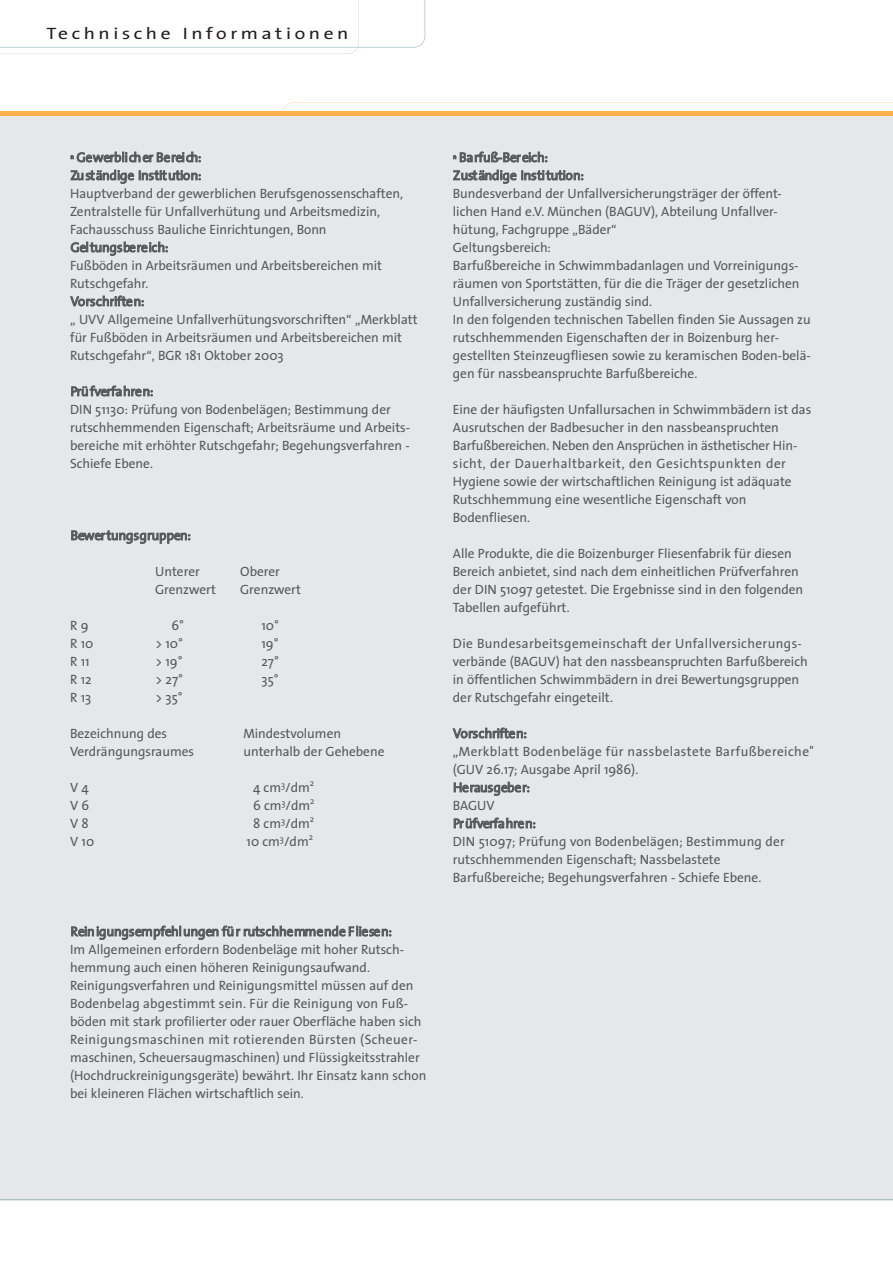
<style>
.page{position:relative;width:893px;height:1263px;background:#fff}
.page>*{position:absolute;margin:0;border:0;box-sizing:border-box;transform-origin:0 0}
.t1{font:16.5px "Thesis Sans";letter-spacing:.185em;color:#231f20;scale:1.2 1}
.t2{font:13.5px/18px "Thesis Sans";color:#57585a}
.t3{font:6px "Thesis Sans";color:#57585a}
</style>
<div class="page">
<svg style="left:282px;top:102px;width:611px;height:9px"></svg>
<div style="left:0;top:113px;width:893px;height:1087px;background:#e6e7e9"></div>
<div style="left:0;top:111px;width:893px;height:5px;background:#fbb24c"></div>
<hr style="left:0;top:1199px;width:893px;height:1px;background:#abc7c5">
<svg style="left:0;top:0;width:425px;height:54px"></svg>
<p class="t1" style="left:46px;top:27px;width:253px">Technische Informationen</p>
<p class="t2" style="left:70px;top:149px;width:349px;text-indent:7px">Gewerblicher Bereich:<br>Zuständige Institution:<br>Hauptverband der gewerblichen Berufsgenossenschaften, Zentralstelle für Unfallverhütung und Arbeitsmedizin, Fachausschuss Bauliche Einrichtungen, Bonn Geltungsbereich:<br>Fußböden in Arbeitsräumen und Arbeitsbereichen mit Rutschgefahr.<br>Vorschriften:<br>„ UVV Allgemeine Unfallverhütungsvorschriften“ „Merkblatt für Fußböden in Arbeitsräumen und Arbeitsbereichen mit Rutschgefahr“, BGR 181 Oktober 2003</p>
<p class="t2" style="left:70px;top:383px;width:341px">Prüfverfahren:<br>DIN 51130: Prüfung von Bodenbelägen; Bestimmung der rutschhemmenden Eigenschaft; Arbeitsräume und Arbeits&shy;bereiche mit erhöhter Rutschgefahr; Begehungsverfahren - Schiefe Ebene.</p>
<p class="t3" style="left:71px;top:154px;width:5px">n</p>
<p class="t2" style="left:71px;top:527px;width:122px">Bewertungsgruppen:</p>
<p class="t2" style="left:155px;top:564px;width:46px">Unterer</p>
<p class="t2" style="left:240px;top:564px;width:41px">Oberer</p>
<p class="t2" style="left:155px;top:582px;width:62px">Grenzwert</p>
<p class="t2" style="left:240px;top:582px;width:62px">Grenzwert</p>
<p class="t2" style="left:70px;top:618px;width:20px">R 9</p>
<p class="t2" style="left:171px;top:618px;width:14px">6°</p>
<p class="t2" style="left:262px;top:618px;width:19px">10°</p>
<p class="t2" style="left:70px;top:636px;width:25px">R 10</p>
<p class="t2" style="left:155px;top:636px;width:29px">&gt; 10°</p>
<p class="t2" style="left:261px;top:636px;width:19px">19°</p>
<p class="t2" style="left:70px;top:654px;width:21px">R 11</p>
<p class="t2" style="left:155px;top:654px;width:29px">&gt; 19°</p>
<p class="t2" style="left:262px;top:654px;width:19px">27°</p>
<p class="t2" style="left:70px;top:672px;width:23px">R 12</p>
<p class="t2" style="left:155px;top:672px;width:29px">&gt; 27°</p>
<p class="t2" style="left:262px;top:672px;width:19px">35°</p>
<p class="t2" style="left:70px;top:690px;width:23px">R 13</p>
<p class="t2" style="left:155px;top:690px;width:29px">&gt; 35°</p>
<p class="t2" style="left:70px;top:726px;width:98px">Bezeichnung des</p>
<p class="t2" style="left:243px;top:726px;width:99px">Mindestvolumen</p>
<p class="t2" style="left:70px;top:744px;width:125px">Verdrängungsraumes</p>
<p class="t2" style="left:243px;top:744px;width:143px">unterhalb der Gehebene</p>
<p class="t2" style="left:70px;top:780px;width:20px">V 4</p>
<p class="t2" style="left:253px;top:780px;width:63px">4 cm<sup>3</sup>/dm<sup>2</sup></p>
<p class="t2" style="left:70px;top:798px;width:21px">V 6</p>
<p class="t2" style="left:253px;top:798px;width:63px">6 cm<sup>3</sup>/dm<sup>2</sup></p>
<p class="t2" style="left:70px;top:816px;width:20px">V 8</p>
<p class="t2" style="left:253px;top:816px;width:63px">8 cm<sup>3</sup>/dm<sup>2</sup></p>
<p class="t2" style="left:70px;top:834px;width:26px">V 10</p>
<p class="t2" style="left:247px;top:834px;width:68px">10 cm<sup>3</sup>/dm<sup>2</sup></p>
<p class="t2" style="left:70px;top:923px;width:358px">Reinigungsempfehlungen für rutschhemmende Fliesen:<br>Im Allgemeinen erfordern Bodenbeläge mit hoher Rutsch&shy;hemmung auch einen höheren Reinigungsaufwand.<br>Reinigungsverfahren und Reinigungsmittel müssen auf den Bodenbelag abgestimmt sein. Für die Reinigung von Fuß&shy;böden mit stark profilierter oder rauer Oberfläche haben sich Reinigungsmaschinen mit rotierenden Bürsten (Scheuer&shy;maschinen, Scheuersaugmaschinen) und Flüssigkeitsstrahler (Hochdruckreinigungsgeräte) bewährt. Ihr Einsatz kann schon bei kleineren Flächen wirtschaftlich sein.</p>
<p class="t2" style="left:453px;top:149px;width:359px;text-indent:6px">Barfuß-Bereich:<br>Zuständige Institution:<br>Bundesverband der Unfallversicherungsträger der öffent&shy;lichen Hand e.V. München (BAGUV), Abteilung Unfallver&shy;hütung, Fachgruppe „Bäder“<br>Geltungsbereich:<br>Barfußbereiche in Schwimmbadanlagen und Vorreinigungs&shy;räumen von Sportstätten, für die die Träger der gesetzlichen Unfallversicherung zuständig sind.<br>In den folgenden technischen Tabellen finden Sie Aussagen zu rutschhemmenden Eigenschaften der in Boizenburg her&shy;gestellten Steinzeugfliesen sowie zu keramischen Boden-belä&shy;gen für nassbeanspruchte Barfußbereiche.</p>
<p class="t2" style="left:453px;top:402px;width:360px">Eine der häufigsten Unfallursachen in Schwimmbädern ist das Ausrutschen der Badbesucher in den nassbeanspruchten Barfußbereichen. Neben den Ansprüchen in ästhetischer Hin&shy;sicht, der Dauerhaltbarkeit, den Gesichtspunkten der Hygiene sowie der wirtschaftlichen Reinigung ist adäquate Rutschhemmung eine wesentliche Eigenschaft von Bodenfliesen.</p>
<p class="t2" style="left:453px;top:546px;width:352px">Alle Produkte, die die Boizenburger Fliesenfabrik für diesen Bereich anbietet, sind nach dem einheitlichen Prüfverfahren der DIN 51097 getestet. Die Ergebnisse sind in den folgenden Tabellen aufgeführt.</p>
<p class="t2" style="left:453px;top:636px;width:356px">Die Bundesarbeitsgemeinschaft der Unfallversicherungs&shy;verbände (BAGUV) hat den nassbeanspruchten Barfußbereich in öffentlichen Schwimmbädern in drei Bewertungsgruppen der Rutschgefahr eingeteilt.</p>
<p class="t2" style="left:453px;top:725px;width:362px">Vorschriften:<br>„Merkblatt Bodenbeläge für nassbelastete Barfußbereiche" (GUV 26.17; Ausgabe April 1986).<br>Herausgeber:<br>BAGUV<br>Prüfverfahren:<br>DIN 51097; Prüfung von Bodenbelägen; Bestimmung der rutschhemmenden Eigenschaft; Nassbelastete Barfußbereiche; Begehungsverfahren - Schiefe Ebene.</p>
<p class="t3" style="left:453px;top:154px;width:5px">n</p>
</div>
